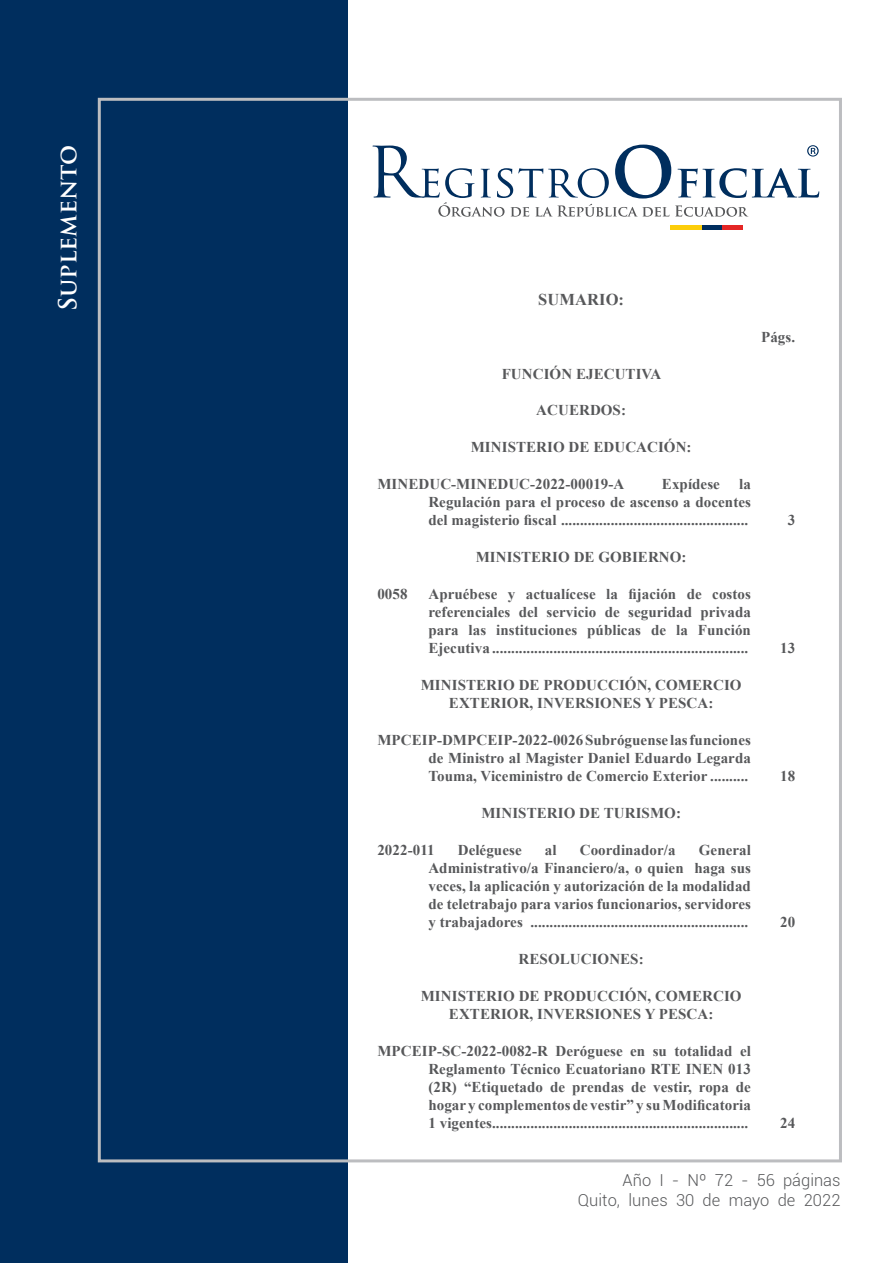
<style>
.page{position:relative;width:893px;height:1263px;background:#fff}
.page>*{position:absolute;margin:0;border:0;box-sizing:border-box;transform-origin:0 0}
.t1{font:700 24.3px "Trajan Pro";letter-spacing:.005em;color:#fff}
.t2{font:300 16.5px "Roboto";letter-spacing:.005em;color:#57585a}
.Sumario_Title{font:700 16.5px "Times New Roman";letter-spacing:.005em;color:#57585a}
.Sumario_Tab_1{font:700 15px/18px "Times New Roman";letter-spacing:.005em;color:#57585a;text-align:justify}
.Sumario_Center{font:700 15px/18px "Times New Roman";letter-spacing:.005em;color:#57585a;text-align:center}
.Sumario_Numero{font:700 15px "Times New Roman";letter-spacing:.005em;color:#57585a}
</style>
<div class="page">
<div style="left:0;top:0;width:348px;height:1263px;background:#002e5e"></div>
<div style="left:670px;top:225px;width:32px;height:5px;background:#fccd0a"></div>
<div style="left:702px;top:225px;width:21px;height:5px;background:#002e5e"></div>
<div style="left:723px;top:225px;width:20px;height:5px;background:#e42625"></div>
<svg style="left:372px;top:145px;width:447px;height:72px"></svg>
<p class="t1" style="left:53px;top:311px;width:168px;rotate:-90deg">Suplemento</p>
<p class="Sumario_Title" style="left:538px;top:288px;width:87px">SUMARIO:</p>
<p class="Sumario_Center" style="left:502px;top:364px;width:161px">FUNCIÓN EJECUTIVA</p>
<p class="Sumario_Center" style="left:536px;top:401px;width:91px">ACUERDOS:</p>
<p class="Sumario_Center" style="left:471px;top:438px;width:222px">MINISTERIO DE EDUCACIÓN:</p>
<p class="Sumario_Tab_1" style="left:377px;top:475px;width:248px">MINEDUC-MINEDUC-2022-00019-A</p>
<p class="Sumario_Tab_1" style="left:662px;top:475px;width:60px">Expídese</p>
<p class="Sumario_Tab_1" style="left:428px;top:475px;width:324px;text-indent:311px">la Regulación para el proceso de ascenso a docentes del magisterio fiscal .................................................</p>
<p class="Sumario_Center" style="left:476px;top:548px;width:212px">MINISTERIO DE GOBIERNO:</p>
<p class="Sumario_Tab_1" style="left:377px;top:585px;width:32px">0058</p>
<p class="Sumario_Tab_1" style="left:428px;top:585px;width:324px">Apruébese y actualícese la fijación de costos referenciales del servicio de seguridad privada para las instituciones públicas de la Función Ejecutiva ...................................................................</p>
<p class="Sumario_Center" style="left:421px;top:676px;width:322px">MINISTERIO DE PRODUCCIÓN, COMERCIO<br>EXTERIOR, INVERSIONES Y PESCA:</p>
<p class="Sumario_Tab_1" style="left:428px;top:731px;width:324px;text-indent:-51px">MPCEIP-DMPCEIP-2022-0026 Subróguense las funciones de Ministro al Magister Daniel Eduardo Legarda Touma, Viceministro de Comercio Exterior ..........</p>
<p class="Sumario_Center" style="left:481px;top:804px;width:201px">MINISTERIO DE TURISMO:</p>
<p class="Sumario_Tab_1" style="left:377px;top:841px;width:59px">2022-011</p>
<p class="Sumario_Tab_1" style="left:458px;top:841px;width:65px">Deléguese</p>
<p class="Sumario_Tab_1" style="left:545px;top:841px;width:13px">al</p>
<p class="Sumario_Tab_1" style="left:580px;top:841px;width:97px">Coordinador/a</p>
<p class="Sumario_Tab_1" style="left:428px;top:841px;width:324px;text-indent:270px">General Administrativo/a Financiero/a, o quien haga sus veces, la aplicación y autorización de la modalidad de teletrabajo para varios funcionarios, servidores y trabajadores .........................................................</p>
<p class="Sumario_Center" style="left:519px;top:950px;width:127px">RESOLUCIONES:</p>
<p class="Sumario_Center" style="left:421px;top:986px;width:322px">MINISTERIO DE PRODUCCIÓN, COMERCIO<br>EXTERIOR, INVERSIONES Y PESCA:</p>
<p class="Sumario_Tab_1" style="left:428px;top:1041px;width:324px;text-indent:-51px">MPCEIP-SC-2022-0082-R Deróguese en su totalidad el Reglamento Técnico Ecuatoriano RTE INEN 013 (2R) “Etiquetado de prendas de vestir, ropa de hogar y complementos de vestir” y su Modificatoria 1 vigentes...................................................................</p>
<p class="Sumario_Numero" style="left:761px;top:326px;width:36px">Págs.</p>
<p class="Sumario_Numero" style="left:788px;top:510px;width:9px">3</p>
<p class="Sumario_Numero" style="left:780px;top:638px;width:17px">13</p>
<p class="Sumario_Numero" style="left:780px;top:766px;width:17px">18</p>
<p class="Sumario_Numero" style="left:780px;top:912px;width:17px">20</p>
<p class="Sumario_Numero" style="left:780px;top:1112px;width:17px">24</p>
<p class="t2" style="left:623px;top:1169px;width:219px">Año I - Nº 72 - 56 páginas</p>
<p class="t2" style="left:578px;top:1189px;width:264px">Quito, lunes 30 de mayo de 2022</p>
</div>
